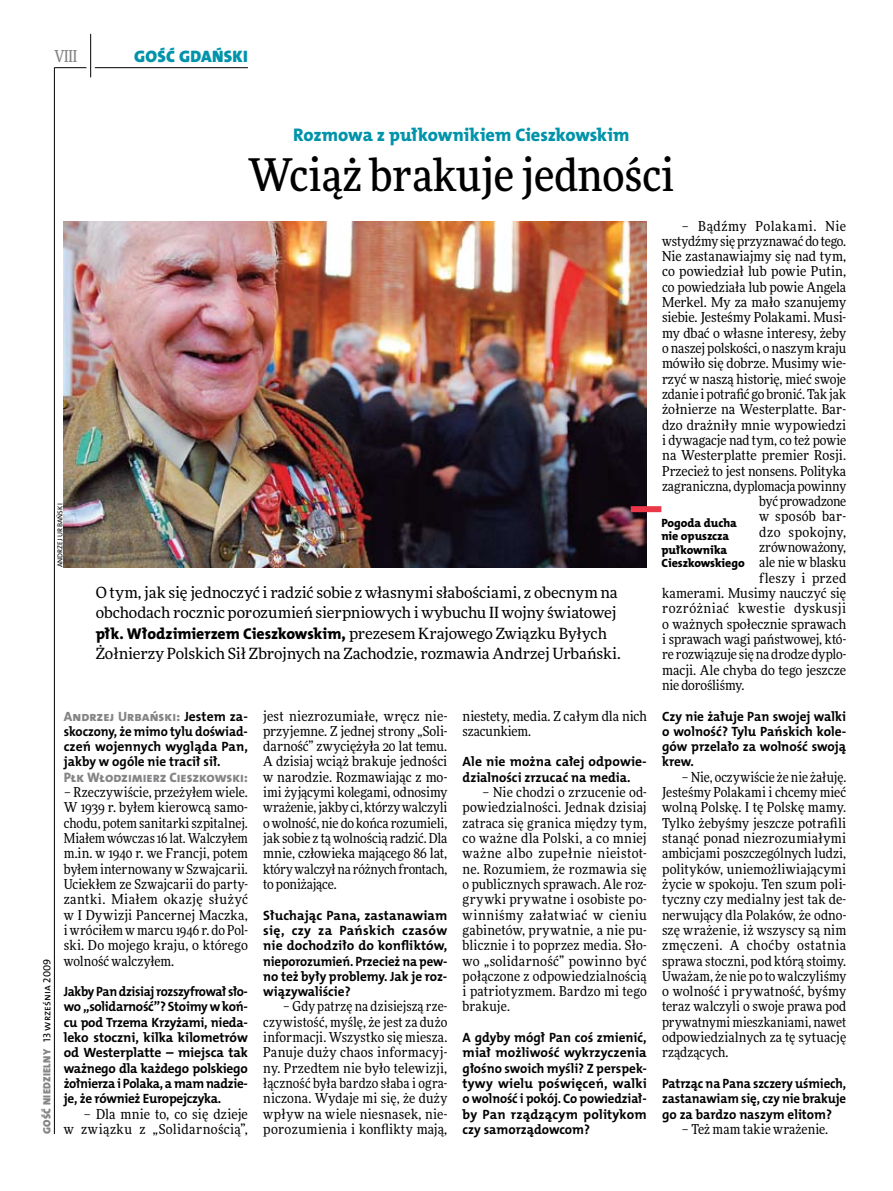
<style>
.page{position:relative;width:893px;height:1191px;background:#fff}
.page>*{position:absolute;margin:0;border:0;box-sizing:border-box;transform-origin:0 0}
.t1{font:500 45px "Freeday Narrow";color:#000}
.t2{font:18.3px "The Mix HP8 Ex Bld";letter-spacing:-.01em;color:#0093aa}
.t3{font:16.65px "The Mix HP9 Blk";letter-spacing:.02em;color:#0093aa}
.t4{font:500 16.5px "Freeday Narrow";color:#858486;scale:.9 1}
.t5{font:15.75px "The Mix HP8 Ex Bld";letter-spacing:.02em;color:#000}
.t6{font:15.45px/20.4px "Freeday News";letter-spacing:-.01em;color:#000}
.t7{font:13.65px/15.3px "Freeday Narrow News";color:#000;text-align:justify}
.t8{font:13.65px/15.3px "Freeday Narrow News";letter-spacing:.02em;color:#000;text-align:right}
.t9{font:13.65px "The Mix HP8 Ex Bld";letter-spacing:-.005em;color:#858486}
.t10{font:13.65px "Freeday Narrow News";letter-spacing:.035em;color:#000}
.t11{font:13.65px "Freeday Narrow News";letter-spacing:.04em;color:#000}
.t12{font:13.65px "Freeday Narrow News";letter-spacing:.025em;color:#000}
.t13{font:13.5px/15.3px "The Mix HP7 Bld";letter-spacing:-.005em;color:#000;text-align:justify}
.t14{font:13.5px/15.3px "The Mix HP7 Bld";letter-spacing:-.005em;color:#000;text-align:justify;scale:.96 1}
.t15{font:13.5px/15.3px "The Mix HP7 Bld";letter-spacing:-.005em;color:#000;text-align:justify;scale:.95 1}
.t16{font:13.5px "The Mix HP8 Ex Bld";letter-spacing:.005em;color:#858486}
.t17{font:12px/13.5px "The Mix HP8 Ex Bld";letter-spacing:-.005em;color:#000}
.t18{font:10.5px "The Mix HP9 Blk";letter-spacing:.025em;color:#858486}
.t19{font:7.2px "The Mix HP5 Plain";letter-spacing:.015em;color:#000}
.s1{font-family:"Freeday News";font-size:15.45px}
.s2{font-family:"The Mix HP5 Plain";color:#000}
.s3{font-family:"The Mix HP7 Bld";color:#000}
</style>
<div class="page">
<hr style="left:54px;top:67px;width:1px;height:1067px;background:#000">
<hr style="left:90px;top:34px;width:1px;height:43px;background:#000">
<hr style="left:54px;top:67px;width:32px;height:1px;background:#000">
<hr style="left:95px;top:67px;width:153px;height:1px;background:#000">
<img style="left:64px;top:221px;width:583px;height:346px">
<div style="left:631px;top:506px;width:30px;height:6px;background:#eb3848"></div>
<p class="t4" style="left:54px;top:46px;width:27px">VIII</p>
<p class="t3" style="left:134px;top:46px;width:115px">GOŚĆ GDAŃSKI</p>
<h2 class="t2" style="left:293px;top:123px;width:338px">Rozmowa z pułkownikiem Cieszkowskim</h2>
<h1 class="t1" style="left:248px;top:147px;width:428px">Wciąż brakuje jedności</h1>
<p class="t19" style="left:55px;top:567px;width:65px;rotate:-90deg">andrzej U rbański</p>
<p class="t6" style="left:96px;top:582px;width:524px">O tym, jak się jednoczyć i radzić sobie z własnymi słabościami, z obecnym na obchodach rocznic porozumień sierpniowych i wybuchu II wojny światowej</p>
<p class="t5" style="left:96px;top:623px;width:513px">płk. Włodzimierzem Cieszkowskim, <span class="s1">prezesem Krajowego Związku Byłych</span></p>
<p class="t6" style="left:96px;top:643px;width:527px">Żołnierzy Polskich Sił Zbrojnych na Zachodzie, rozmawia Andrzej Urbański.</p>
<p class="t18" style="left:40px;top:1134px;width:177px;rotate:-90deg">GOŚĆ NIEDZIELNY <span class="s2">13 września 2009</span></p>
<p class="t16" style="left:64px;top:707px;width:186px">Andrzej Urbański: <span class="s3">Jestem za-</span></p>
<p class="t14" style="left:64px;top:723px;width:193px">skoczony, że mimo tylu doświad&shy;czeń wojennych wygląda Pan, jakby w ogóle nie tracił sił.</p>
<p class="t9" style="left:64px;top:768px;width:186px">Płk Włodzimierz Cieszkowski:</p>
<p class="t7" style="left:64px;top:784px;width:186px">– Rzeczywiście, przeżyłem wiele.<br>W 1939 r. byłem kierowcą samo&shy;chodu, potem sanitarki szpitalnej.<br>Miałem wówczas 16 lat. Walczyłem m.in. w 1940 r. we Francji, potem byłem internowany w Szwajcarii.<br>Uciekłem ze Szwajcarii do party&shy;zantki. Miałem okazję służyć w I Dywizji Pancernej Maczka, i wróciłem w marcu 1946 r. do Pol&shy;ski. Do mojego kraju, o którego wolność walczyłem.</p>
<p class="t14" style="left:64px;top:984px;width:194px">Jakby Pan dzisiaj rozszyfrował sło&shy;wo „solidarność”? Stoimy w koń&shy;cu pod Trzema Krzyżami, nieda&shy;leko stoczni, kilka kilometrów od Westerplatte – miejsca tak ważnego dla każdego polskiego żołnierza i Polaka, a mam nadzie&shy;je, że również Europejczyka.</p>
<p class="t8" style="left:64px;top:1106px;width:186px">– Dla mnie to, co się dzieje<br>w związku z „Solidarnością”,</p>
<p class="t7" style="left:263px;top:708px;width:186px">jest niezrozumiałe, wręcz nie&shy;przyjemne. Z jednej strony „Soli&shy;darność” zwyciężyła 20 lat temu.<br>A dzisiaj wciąż brakuje jedności w narodzie. Rozmawiając z mo&shy;imi żyjącymi kolegami, odnosimy wrażenie, jakby ci, którzy walczyli o wolność, nie do końca rozumieli, jak sobie z tą wolnością radzić. Dla mnie, człowieka mającego 86 lat, który walczył na różnych frontach, to poniżające.</p>
<p class="t13" style="left:263px;top:907px;width:186px">Słuchając Pana, zastanawiam się, czy za Pańskich czasów nie dochodziło do konfliktów, nieporozumień. Przecież na pew&shy;no też były problemy. Jak je roz&shy;wiązywaliście?</p>
<p class="t7" style="left:263px;top:998px;width:186px;text-indent:20px">– Gdy patrzę na dzisiejszą rze&shy;czywistość, myślę, że jest za dużo informacji. Wszystko się miesza.<br>Panuje duży chaos informacyj&shy;ny. Przedtem nie było telewizji, łączność była bardzo słaba i ogra&shy;niczona. Wydaje mi się, że duży wpływ na wiele niesnasek, nie&shy;porozumienia i konflikty mają,</p>
<p class="t7" style="left:463px;top:708px;width:186px">niestety, media. Z całym dla nich szacunkiem.</p>
<p class="t13" style="left:463px;top:754px;width:186px">Ale nie można całej odpowie&shy;dzialności zrzucać na media.</p>
<p class="t7" style="left:463px;top:784px;width:186px;text-indent:20px">– Nie chodzi o zrzucenie od&shy;powiedzialności. Jednak dzisiaj zatraca się granica między tym, co ważne dla Polski, a co mniej ważne albo zupełnie nieistot&shy;ne. Rozumiem, że rozmawia się o publicznych sprawach. Ale roz&shy;grywki prywatne i osobiste po&shy;winniśmy załatwiać w cieniu gabinetów, prywatnie, a nie pu&shy;blicznie i to poprzez media. Sło&shy;wo „solidarność” powinno być połączone z odpowiedzialnością i patriotyzmem. Bardzo mi tego brakuje.</p>
<p class="t13" style="left:463px;top:1030px;width:186px">A gdyby mógł Pan coś zmienić, miał możliwość wykrzyczenia głośno swoich myśli? Z perspek&shy;tywy wielu poświęceń, walki o wolność i pokój. Co powiedział&shy;by Pan rządzącym politykom czy samorządowcom?</p>
<p class="t11" style="left:682px;top:217px;width:166px">– Bądźmy Polakami. Nie</p>
<p class="t7" style="left:662px;top:233px;width:186px">wstydźmy się przyznawać do tego.</p>
<p class="t7" style="left:662px;top:248px;width:186px">Nie zastanawiajmy się nad tym,</p>
<p class="t7" style="left:662px;top:264px;width:186px">co powiedział lub powie Putin,</p>
<p class="t7" style="left:662px;top:279px;width:186px">co powiedziała lub powie Angela</p>
<p class="t7" style="left:662px;top:294px;width:186px">Merkel. My za mało szanujemy</p>
<p class="t7" style="left:662px;top:310px;width:186px">siebie. Jesteśmy Polakami. Musi-</p>
<p class="t7" style="left:662px;top:325px;width:186px">my dbać o własne interesy, żeby</p>
<p class="t7" style="left:662px;top:340px;width:186px">o naszej polskości, o naszym kraju</p>
<p class="t7" style="left:662px;top:356px;width:186px">mówiło się dobrze. Musimy wie-</p>
<p class="t7" style="left:662px;top:371px;width:186px">rzyć w naszą historię, mieć swoje</p>
<p class="t7" style="left:662px;top:386px;width:186px">zdanie i potrafić go bronić. Tak jak</p>
<p class="t7" style="left:662px;top:401px;width:186px">żołnierze na Westerplatte. Bar-</p>
<p class="t7" style="left:662px;top:417px;width:186px">dzo drażniły mnie wypowiedzi</p>
<p class="t7" style="left:662px;top:432px;width:186px">i dywagacje nad tym, co też powie</p>
<p class="t7" style="left:662px;top:447px;width:186px">na Westerplatte premier Rosji.</p>
<p class="t7" style="left:662px;top:463px;width:186px">Przecież to jest nonsens. Polityka</p>
<p class="t7" style="left:662px;top:478px;width:186px">zagraniczna, dyplomacja powinny</p>
<p class="t7" style="left:759px;top:493px;width:88px">być prowadzone</p>
<p class="t8" style="left:759px;top:509px;width:88px">w sposób bar-</p>
<p class="t12" style="left:759px;top:523px;width:88px">dzo spokojny,</p>
<p class="t7" style="left:759px;top:539px;width:88px">zrównoważony,</p>
<p class="t7" style="left:759px;top:555px;width:88px">ale nie w blasku</p>
<p class="t8" style="left:759px;top:570px;width:88px">fleszy i przed</p>
<p class="t7" style="left:662px;top:585px;width:186px">kamerami. Musimy nauczyć się</p>
<p class="t10" style="left:662px;top:600px;width:186px">rozróżniać kwestie dyskusji</p>
<p class="t7" style="left:662px;top:616px;width:186px">o ważnych społecznie sprawach</p>
<p class="t7" style="left:662px;top:631px;width:186px">i sprawach wagi państwowej, któ-</p>
<p class="t7" style="left:662px;top:646px;width:186px">re rozwiązuje się na drodze dyplo-</p>
<p class="t7" style="left:662px;top:662px;width:186px">macji. Ale chyba do tego jeszcze</p>
<p class="t7" style="left:662px;top:677px;width:84px">nie dorośliśmy.</p>
<p class="t13" style="left:662px;top:708px;width:186px">Czy nie żałuje Pan swojej walki o wolność? Tylu Pańskich kole&shy;gów przelało za wolność swoją krew.</p>
<p class="t7" style="left:662px;top:769px;width:186px;text-indent:20px">– Nie, oczywiście że nie żałuję.<br>Jesteśmy Polakami i chcemy mieć wolną Polskę. I tę Polskę mamy.<br>Tylko żebyśmy jeszcze potrafili stanąć ponad niezrozumiałymi ambicjami poszczególnych ludzi, polityków, uniemożliwiającymi życie w spokoju. Ten szum poli&shy;tyczny czy medialny jest tak de&shy;nerwujący dla Polaków, że odno&shy;szę wrażenie, iż wszyscy są nim zmęczeni. A choćby ostatnia sprawa stoczni, pod którą stoimy.<br>Uważam, że nie po to walczyliśmy o wolność i prywatność, byśmy teraz walczyli o swoje prawa pod prywatnymi mieszkaniami, nawet odpowiedzialnych za tę sytuację rządzących.</p>
<p class="t15" style="left:662px;top:1076px;width:195px">Patrząc na Pana szczery uśmiech, zastanawiam się, czy nie brakuje go za bardzo naszym elitom?</p>
<p class="t7" style="left:682px;top:1121px;width:148px">– Też mam takie wrażenie.</p>
<p class="t17" style="left:661px;top:516px;width:77px">Pogoda ducha nie opuszcza pułkownika</p>
<p class="t17" style="left:661px;top:557px;width:85px">Cieszkowskiego</p>
</div>
